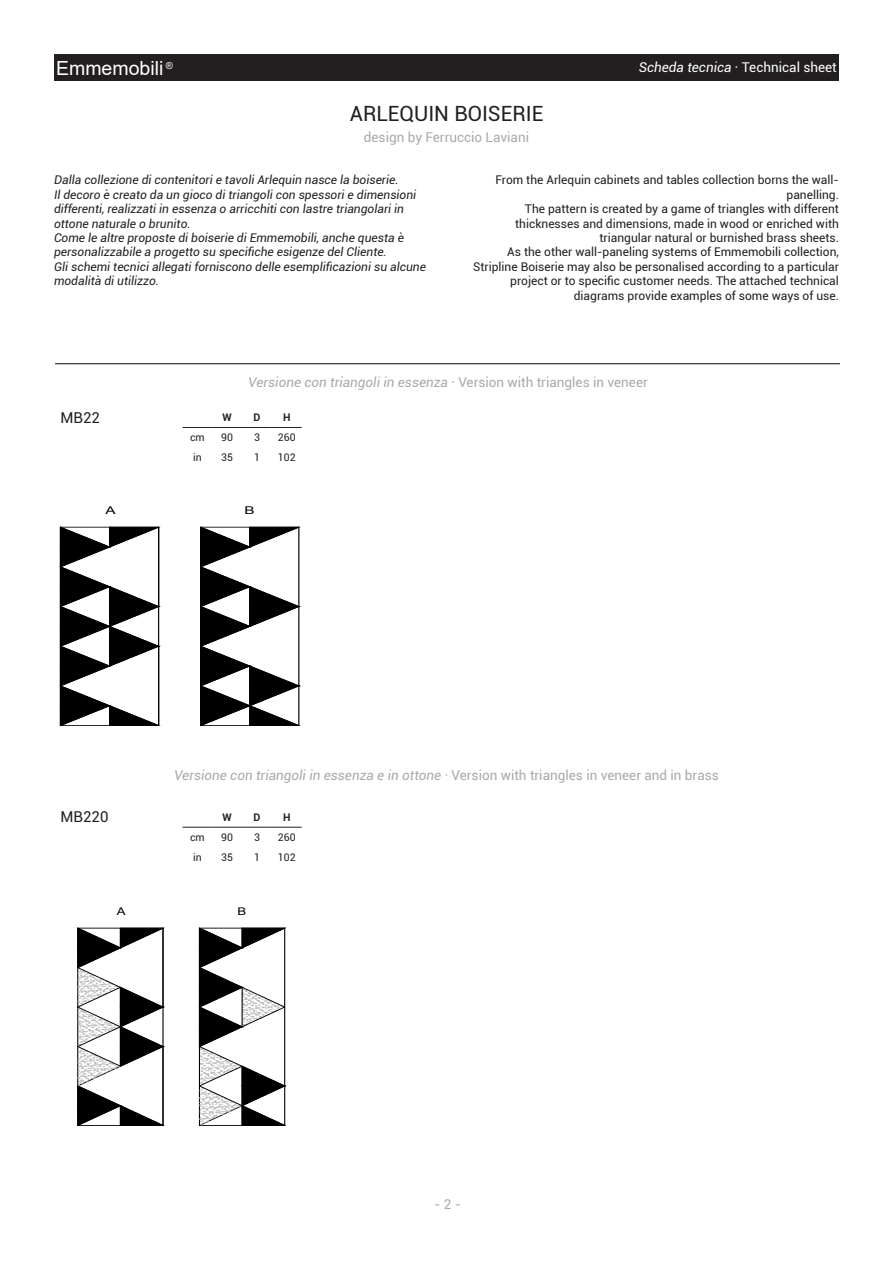
<style>
.page{position:relative;width:893px;height:1263px;background:#fff}
.page>*{position:absolute;margin:0;border:0;box-sizing:border-box;transform-origin:0 0}
.t1{font:21px "Roboto";color:#231f20}
.t2{font:19.5px "Arial";color:#fff}
.t3{font:15px "Roboto";color:#231f20}
.t4{font:13.5px "Roboto";color:#a8a9ad}
.t5{font:italic 13.5px "Roboto";color:#a8a9ad}
.t6{font:13.5px "Roboto";color:#fff}
.t7{font:12px/14.4px "Roboto";color:#231f20;text-align:right}
.t8{font:italic 12px/14.4px "Roboto";color:#231f20}
.t9{font:10.65px "Arial";color:#000;scale:1.43 1}
.t10{font:10.65px "Arial";color:#000;scale:1.25 1}
.t11{font:10.5px "Roboto";color:#231f20}
.t12{font:700 10.5px "Roboto";color:#231f20}
.t13{font:3.9px "Arial";color:#000;scale:1.43 1}
.s1{font-style:italic}
.s2{font-style:normal}
</style>
<div class="page">
<div style="left:54px;top:54px;width:785px;height:27px;background:#231f20"></div>
<hr style="left:55px;top:363px;width:785px;height:1px;background:#231f20">
<svg style="left:183px;top:427px;width:29px;height:1px"></svg>
<hr style="left:212px;top:427px;width:30px;height:1px;background:#231f20">
<hr style="left:242px;top:427px;width:30px;height:1px;background:#231f20">
<hr style="left:272px;top:427px;width:30px;height:1px;background:#231f20">
<svg style="left:59px;top:526px;width:242px;height:201px"></svg>
<svg style="left:183px;top:827px;width:29px;height:1px"></svg>
<hr style="left:212px;top:827px;width:30px;height:1px;background:#231f20">
<hr style="left:242px;top:827px;width:30px;height:1px;background:#231f20">
<hr style="left:272px;top:827px;width:30px;height:1px;background:#231f20">
<svg style="left:77px;top:927px;width:210px;height:200px"></svg>
<h2 class="t2" style="left:56px;top:54px;width:118px">Emmemobili <sup>®</sup></h2>
<p class="t6" style="left:639px;top:58px;width:199px"><span class="s1">Scheda tecnica</span> · Technical sheet</p>
<p class="t1" style="left:350px;top:99px;width:195px">ARLEQUIN BOISERIE</p>
<p class="t4" style="left:364px;top:128px;width:167px">design by Ferruccio Laviani</p>
<p class="t8" style="left:54px;top:172px;width:346px">Dalla collezione di contenitori e tavoli Arlequin nasce la boiserie.</p>
<p class="t8" style="left:54px;top:187px;width:364px">Il decoro è creato da un gioco di triangoli con spessori e dimensioni differenti, realizzati in essenza o arricchiti con lastre triangolari in</p>
<p class="t8" style="left:54px;top:216px;width:138px">ottone naturale o brunito.</p>
<p class="t8" style="left:54px;top:230px;width:352px">Come le altre proposte di boiserie di Emmemobili, anche questa è personalizzabile a progetto su specifiche esigenze del Cliente.</p>
<p class="t8" style="left:54px;top:259px;width:373px">Gli schemi tecnici allegati forniscono delle esemplificazioni su alcune modalità di utilizzo.</p>
<p class="t7" style="left:495px;top:172px;width:345px">From the Arlequin cabinets and tables collection borns the wall&shy;panelling.</p>
<p class="t7" style="left:515px;top:201px;width:325px">The pattern is created by a game of triangles with different thicknesses and dimensions, made in wood or enriched with triangular natural or burnished brass sheets.</p>
<p class="t7" style="left:473px;top:244px;width:367px">As the other wall-paneling systems of Emmemobili collection, Stripline Boiserie may also be personalised according to a particular project or to specific customer needs. The attached technical diagrams provide examples of some ways of use.</p>
<p class="t5" style="left:248px;top:373px;width:401px">Versione con triangoli in essenza <span class="s2">· Version with triangles in veneer</span></p>
<p class="t3" style="left:61px;top:407px;width:41px">MB22</p>
<p class="t12" style="left:223px;top:410px;width:11px">W</p>
<p class="t12" style="left:253px;top:410px;width:8px">D</p>
<p class="t12" style="left:283px;top:410px;width:9px">H</p>
<p class="t11" style="left:190px;top:430px;width:16px">cm</p>
<p class="t11" style="left:221px;top:430px;width:13px">90</p>
<p class="t11" style="left:254px;top:430px;width:7px">3</p>
<p class="t11" style="left:278px;top:430px;width:19px">260</p>
<p class="t11" style="left:193px;top:450px;width:10px">in</p>
<p class="t11" style="left:221px;top:450px;width:13px">35</p>
<p class="t11" style="left:254px;top:450px;width:7px">1</p>
<p class="t11" style="left:278px;top:450px;width:19px">102</p>
<p class="t9" style="left:105px;top:503px;width:9px">A</p>
<p class="t9" style="left:244px;top:503px;width:9px">B</p>
<p class="t4" style="left:174px;top:766px;width:546px"><span class="s1">Versione con triangoli in essenza e in ottone</span> · Version with triangles in veneer and in brass</p>
<p class="t3" style="left:61px;top:806px;width:49px">MB220</p>
<p class="t12" style="left:223px;top:810px;width:11px">W</p>
<p class="t12" style="left:253px;top:810px;width:8px">D</p>
<p class="t12" style="left:283px;top:810px;width:9px">H</p>
<p class="t11" style="left:190px;top:830px;width:16px">cm</p>
<p class="t11" style="left:221px;top:830px;width:13px">90</p>
<p class="t11" style="left:254px;top:830px;width:7px">3</p>
<p class="t11" style="left:278px;top:830px;width:19px">260</p>
<p class="t11" style="left:193px;top:850px;width:10px">in</p>
<p class="t11" style="left:221px;top:850px;width:13px">35</p>
<p class="t11" style="left:254px;top:850px;width:7px">1</p>
<p class="t11" style="left:278px;top:850px;width:19px">102</p>
<p class="t13" style="left:286px;top:858px;width:4px">®</p>
<p class="t10" style="left:117px;top:904px;width:9px">A</p>
<p class="t10" style="left:237px;top:904px;width:9px">B</p>
<p class="t4" style="left:434px;top:1195px;width:28px">- 2 -</p>
</div>
